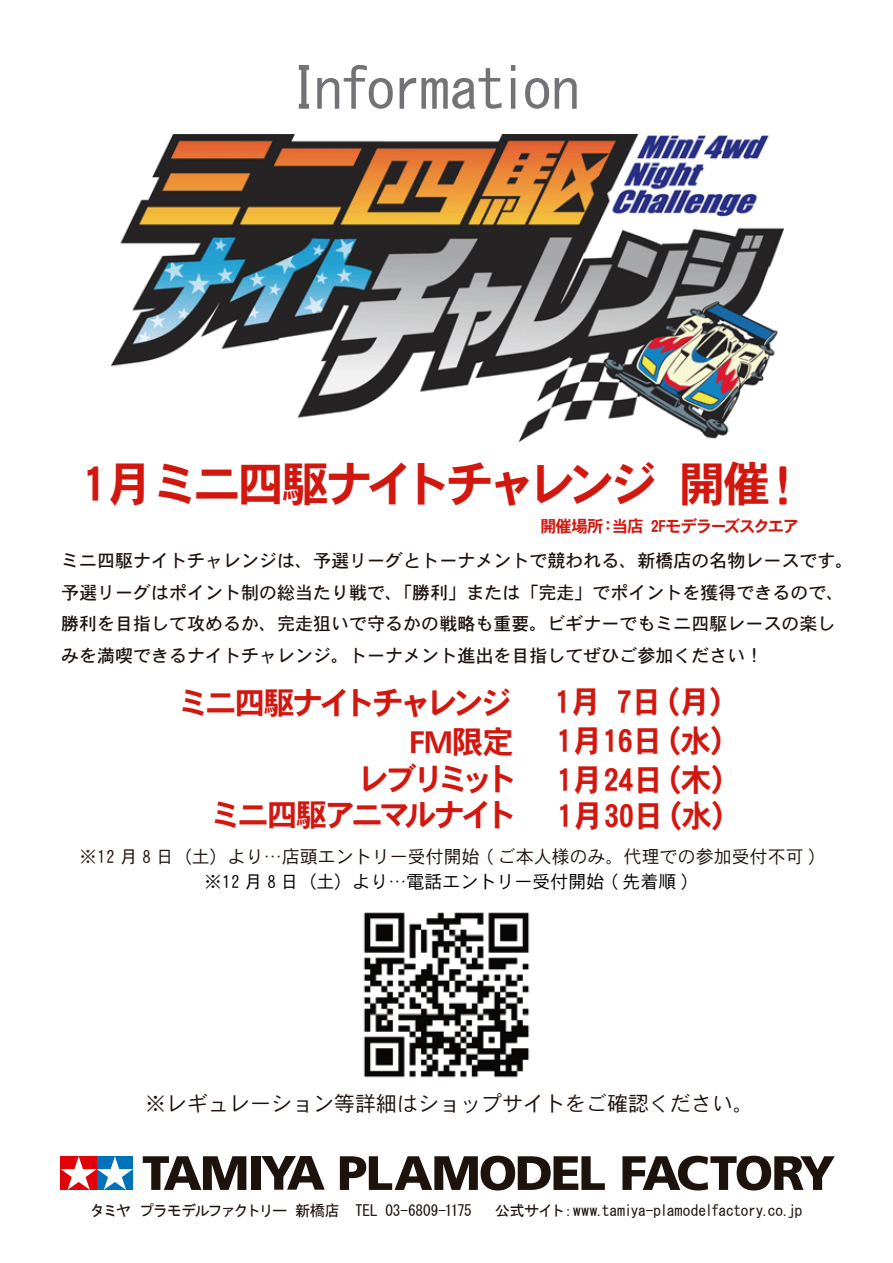
<style>
.page{position:relative;width:893px;height:1263px;background:#fff}
.page>*{position:absolute;margin:0;border:0;box-sizing:border-box;transform-origin:0 0}
.t1{font:57.45px "ATC 4830 b 430 b 730 c 330 af 57332 d 343530 e 930 a 430 c 8";letter-spacing:-.03em;color:#727277}
.t2{font:48px "DFHS Gothic W7 WIN RKSJ H";letter-spacing:-.1em;color:#d2170f}
.t3{font:31.5px "DFHS Gothic W7 WIN RKSJ H";letter-spacing:-.09em;color:#d2170f}
.t4{font:31.5px "DFHS Gothic W7 WIN RKSJ H";letter-spacing:-.12em;color:#d2170f}
.t5{font:31.5px "Humanist 777 BT Bold B";color:#d2170f}
.t6{font:21px "DFHS Gothic W3 WIN RKSJ H";color:#1e120d}
.t7{font:18px/31.5px "DFHS Gothic W5 WIN RKSJ H";color:#1e120d}
.t8{font:18px "DFHS Gothic W3 WIN RKSJ H";color:#1e120d}
.t9{font:18px "DFHS Gothic W3 WIN RKSJ H";color:#010001}
.t10{font:16.5px "DFHS Gothic W7 WIN RKSJ H";letter-spacing:-.075em;color:#d2170f}
.t11{font:15.3px "ATC 4830 b 430 b 730 c 330 af 57352 d 353530 ed 30 fc 30 de 30 f 3";letter-spacing:-.02em;color:#1e120d}
.t12{font:15.3px "ATC 4830 b 430 b 730 c 330 af 57352 d 353530 ed 30 fc 30 de 30 f 3";letter-spacing:-.08em;color:#1e120d}
.s1{font-family:"DFHS Gothic W7 WIN RKSJ H"}
</style>
<div class="page">
<div style="left:60px;top:1156px;width:37px;height:34px;background:#e00109"></div>
<svg style="left:61px;top:1156px;width:72px;height:34px"></svg>
<svg style="left:143px;top:1156px;width:103px;height:34px"></svg>
<div style="left:251px;top:1156px;width:9px;height:34px;background:#1e120d"></div>
<svg style="left:261px;top:1156px;width:64px;height:34px"></svg>
<svg style="left:340px;top:1156px;width:265px;height:34px"></svg>
<svg style="left:622px;top:1156px;width:213px;height:34px"></svg>
<img style="left:111px;top:134px;width:672px;height:308px">
<img style="left:363px;top:912px;width:167px;height:166px">
<h1 class="t1" style="left:290px;top:60px;width:292px">Information</h1>
<h2 class="t2" style="left:83px;top:460px;width:725px">1月ミニ四駆ナイトチャレンジ 開催！</h2>
<p class="t10" style="left:540px;top:518px;width:261px">開催場所：当店 2Fモデラーズスクエア</p>
<p class="t7" style="left:61px;top:545px;width:793px">ミニ四駆ナイトチャレンジは、予選リーグとトーナメントで競われる、新橋店の名物レースです。予選リーグはポイント制の総当たり戦で、「勝利」または「完走」でポイントを獲得できるので、勝利を目指して攻めるか、完走狙いで守るかの戦略も重要。ビギナーでもミニ四駆レースの楽しみを満喫できるナイトチャレンジ。トーナメント進出を目指してぜひご参加ください !</p>
<h3 class="t3" style="left:178px;top:687px;width:336px">ミニ四駆ナイトチャレンジ</h3>
<h3 class="t5" style="left:409px;top:722px;width:107px">FM<span class="s1">限定</span></h3>
<h3 class="t3" style="left:555px;top:686px;width:187px">1月 7日（月）</h3>
<h3 class="t3" style="left:557px;top:725px;width:186px">1月16日（水）</h3>
<h3 class="t3" style="left:358px;top:763px;width:161px">レブリミット</h3>
<h3 class="t3" style="left:557px;top:764px;width:187px">1月24日（木）</h3>
<h3 class="t4" style="left:210px;top:799px;width:308px">ミニ四駆アニマルナイト</h3>
<h3 class="t3" style="left:558px;top:800px;width:187px">1月30日（水）</h3>
<p class="t8" style="left:79px;top:848px;width:739px">※12 月 8 日（土）より…店頭エントリー受付開始 ( ご本人様のみ。代理での参加受付不可 )</p>
<p class="t9" style="left:204px;top:873px;width:487px">※12 月 8 日（土）より…電話エントリー受付開始 ( 先着順 )</p>
<p class="t6" style="left:145px;top:1093px;width:611px">※レギュレーション等詳細はショップサイトをご確認ください。</p>
<p class="t12" style="left:90px;top:1203px;width:383px">タミヤ プラモデルファクトリー 新橋店　TEL 03-6809-1175</p>
<p class="t11" style="left:495px;top:1203px;width:309px">公式サイト：www.tamiya-plamodelfactory.co.jp</p>
</div>
